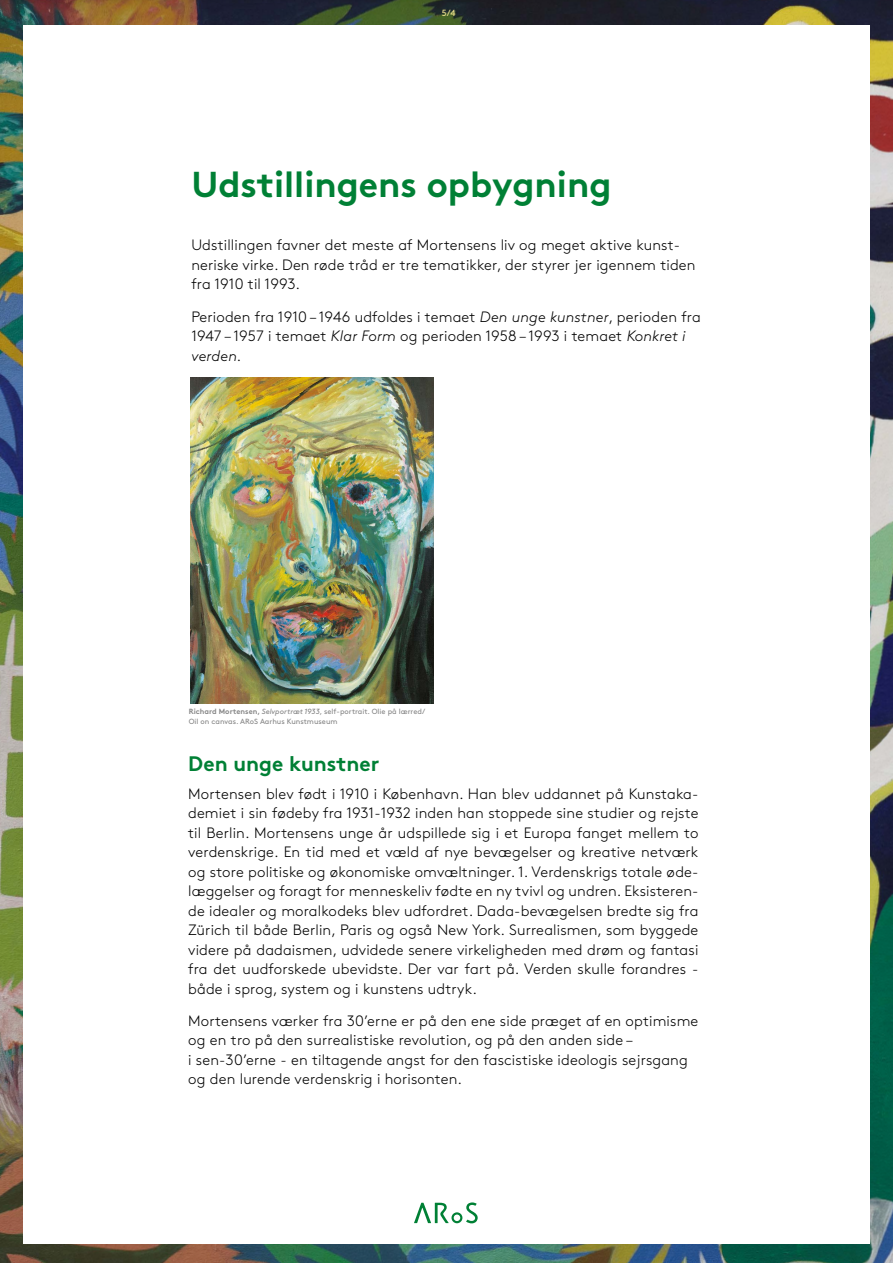
<style>
.page{position:relative;width:893px;height:1263px;background:#fff}
.page>*{position:absolute;margin:0;border:0;box-sizing:border-box;transform-origin:0 0}
.t1{font:700 36px "Brown Std";color:#008035}
.t2{font:700 21px "Brown Std";color:#008035}
.t3{font:300 15px/19.5px "Brown Std";letter-spacing:.01em;color:#000}
.t4{font:9px "Brown Std";color:#ebde8f}
.t5{font:7.5px/10.5px "Brown Std";color:#878787}
.s1{font-style:italic}
.s2{font-weight:700}
</style>
<div class="page">
<img style="left:0;top:0;width:893px;height:1263px">
<div style="left:23px;top:26px;width:847px;height:1218px;background:#fff"></div>
<svg style="left:414px;top:1202px;width:64px;height:21px"></svg>
<img style="left:190px;top:377px;width:244px;height:327px">
<p class="t4" style="left:442px;top:8px;width:15px">5/4</p>
<h1 class="t1" style="left:191px;top:162px;width:422px">Udstillingens opbygning</h1>
<p class="t3" style="left:191px;top:236px;width:506px">Udstillingen favner det meste af Mortensens liv og meget aktive kunst&shy;neriske virke. Den røde tråd er tre tematikker, der styrer jer igennem tiden fra 1910 til 1993.</p>
<p class="t3" style="left:191px;top:307px;width:511px">Perioden fra 1910 – 1946 udfoldes i temaet <span class="s1">Den unge kunstner</span>, perioden fra<br>1947 – 1957 i temaet <span class="s1">Klar Form</span> og perioden 1958 – 1993 i temaet <span class="s1">Konkret i verden.</span></p>
<p class="t5" style="left:189px;top:706px;width:238px"><span class="s2">Richard Mortensen,</span> <span class="s1">Selvportræt 1933</span>, self-portrait. Olie på lærred/<br>Oil on canvas. ARoS Aarhus Kunstmuseum</p>
<h2 class="t2" style="left:188px;top:750px;width:193px">Den unge kunstner</h2>
<p class="t3" style="left:188px;top:784px;width:512px;text-align:justify">Mortensen blev født i 1910 i København. Han blev uddannet på Kunstaka&shy;demiet i sin fødeby fra 1931-1932 inden han stoppede sine studier og rejste til Berlin. Mortensens unge år udspillede sig i et Europa fanget mellem to verdenskrige. En tid med et væld af nye bevægelser og kreative netværk og store politiske og økonomiske omvæltninger. 1. Verdenskrigs totale øde&shy;læggelser og foragt for menneskeliv fødte en ny tvivl og undren. Eksisteren&shy;de idealer og moralkodeks blev udfordret. Dada-bevægelsen bredte sig fra Zürich til både Berlin, Paris og også New York. Surrealismen, som byggede videre på dadaismen, udvidede senere virkeligheden med drøm og fantasi fra det uudforskede ubevidste. Der var fart på. Verden skulle forandres - både i sprog, system og i kunstens udtryk.</p>
<p class="t3" style="left:188px;top:1011px;width:512px">Mortensens værker fra 30’erne er på den ene side præget af en optimisme og en tro på den surrealistiske revolution, og på den anden side –<br>i sen-30’erne - en tiltagende angst for den fascistiske ideologis sejrsgang og den lurende verdenskrig i horisonten.</p>
</div>
